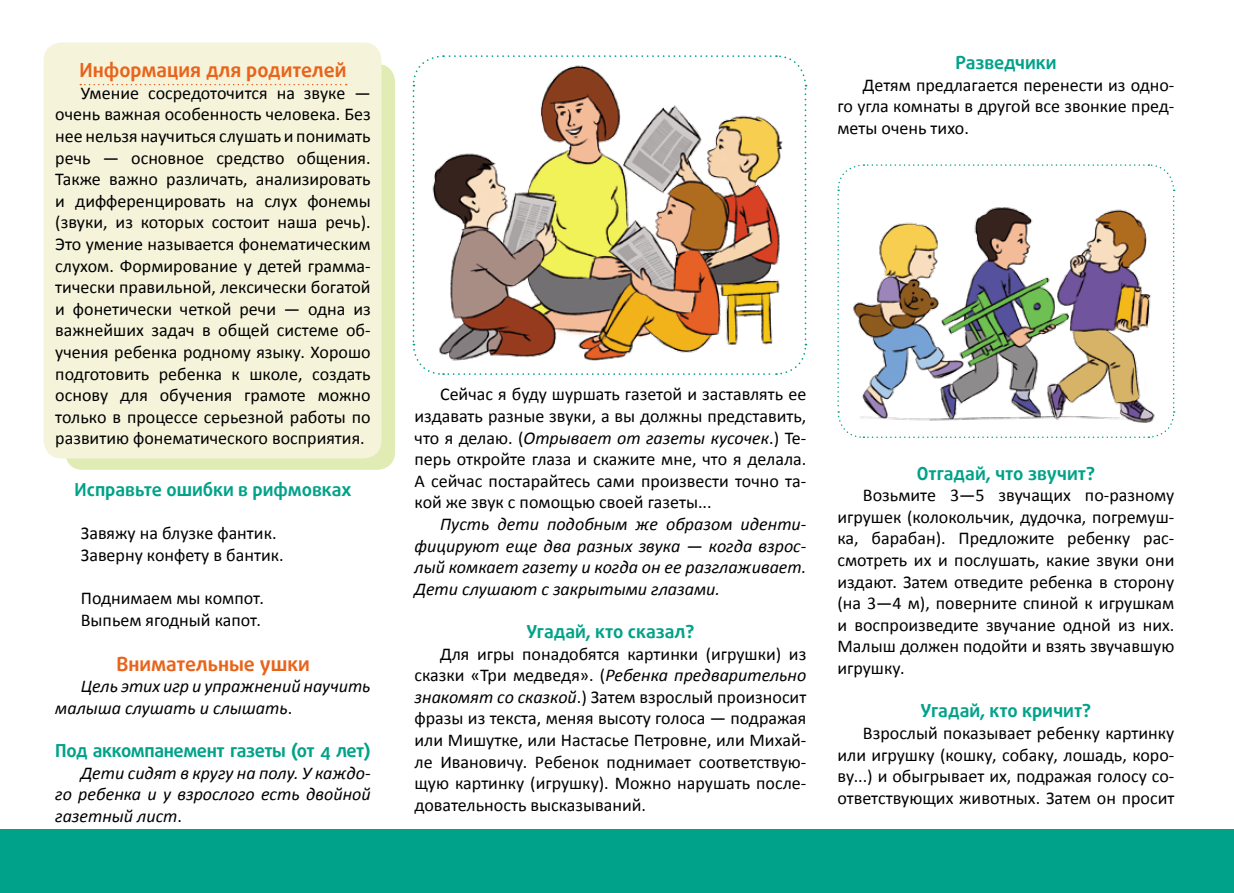
<style>
.page{position:relative;width:1234px;height:893px;background:#fff}
.page>*{position:absolute;margin:0;border:0;box-sizing:border-box;transform-origin:0 0}
.t1{font:700 19.5px "Daxline Cyr";color:#e8641b}
.t2{font:18px/21.6px "Calibri";color:#000;text-align:justify}
.t3{font:italic 18px/21.6px "Calibri";color:#000;text-align:justify}
.t4{font:700 18px "Daxline Cyr";color:#00a289}
.t5{font:700 18px "Daxline Cyr";letter-spacing:-.02em;color:#00a289}
.s1{font-style:normal}
.s2{font-style:italic}
</style>
<div class="page">
<div style="left:0;top:829px;width:1233px;height:64px;background:#00a289"></div>
<div style="left:65px;top:64px;width:330px;height:406px;background:#e0ecb3;border-radius:18px"></div>
<div style="left:44px;top:43px;width:337px;height:415px;background:#f6f3db;border-radius:18px"></div>
<svg style="left:80px;top:84px;width:267px;height:1px"></svg>
<svg style="left:412px;top:55px;width:395px;height:320px"></svg>
<svg style="left:837px;top:164px;width:337px;height:274px"></svg>
<p class="t1" style="left:79px;top:59px;width:268px">Информация для родителей</p>
<p class="t2" style="left:55px;top:82px;width:317px;text-indent:26px">Умение сосредоточится на звуке — очень важная особенность человека. Без нее нельзя научиться слушать и понимать речь — основное средство общения.<br>Также важно различать, анализировать и дифференцировать на слух фонемы (звуки, из которых состоит наша речь).<br>Это умение называется фонематическим слухом. Формирование у детей грамма&shy;тически правильной, лексически богатой и фонетически четкой речи — одна из важнейших задач в общей системе об&shy;учения ребенка родному языку. Хорошо подготовить ребенка к школе, создать основу для обучения грамоте можно только в процессе серьезной работы по развитию фонематического восприятия.</p>
<p class="t4" style="left:75px;top:479px;width:278px">Исправьте ошибки в рифмовках</p>
<p class="t2" style="left:81px;top:522px;width:204px">Завяжу на блузке фантик.<br>Заверну конфету в бантик.</p>
<p class="t2" style="left:81px;top:587px;width:184px">Поднимаем мы компот.<br>Выпьем ягодный капот.</p>
<p class="t1" style="left:116px;top:652px;width:195px">Внимательные ушки</p>
<p class="t3" style="left:55px;top:675px;width:317px;text-indent:26px">Цель этих игр и упражнений научить малыша слушать и слышать<span class="s1">.</span></p>
<p class="t5" style="left:55px;top:740px;width:317px">Под аккомпанемент газеты (от 4 лет)</p>
<p class="t3" style="left:55px;top:761px;width:317px;text-indent:26px">Дети сидят в кругу на полу. У каждо&shy;го ребенка и у взрослого есть двойной газетный лист<span class="s1">.</span></p>
<p class="t4" style="left:955px;top:52px;width:103px">Разведчики</p>
<p class="t2" style="left:837px;top:74px;width:338px;text-indent:26px">Детям предлагается перенести из одно&shy;го угла комнаты в другой все звонкие пред&shy;меты очень тихо.</p>
<p class="t2" style="left:414px;top:384px;width:393px;text-indent:26px">Сейчас я буду шуршать газетой и заставлять ее издавать разные звуки, а вы должны представить, что я делаю. (<span class="s2">Отрывает от газеты кусочек</span>.) Те&shy;перь откройте глаза и скажите мне, что я делала.<br>А сейчас постарайтесь сами произвести точно та&shy;кой же звук с помощью своей газеты...</p>
<p class="t3" style="left:414px;top:513px;width:393px;text-indent:26px">Пусть дети подобным же образом иденти&shy;фицируют еще два разных звука — когда взрос&shy;лый комкает газету и когда он ее разглаживает.<br>Дети слушают с закрытыми глазами.</p>
<p class="t4" style="left:526px;top:621px;width:170px">Угадай, кто сказал?</p>
<p class="t2" style="left:414px;top:643px;width:393px;text-indent:26px">Для игры понадобятся картинки (игрушки) из сказки «Три медведя». (<span class="s2">Ребенка предварительно знакомят со сказкой</span>.) Затем взрослый произносит фразы из текста, меняя высоту голоса — подражая или Мишутке, или Настасье Петровне, или Михай&shy;ле Ивановичу. Ребенок поднимает соответствую&shy;щую картинку (игрушку). Можно нарушать после&shy;довательность высказываний.</p>
<p class="t4" style="left:916px;top:463px;width:180px">Отгадай, что звучит?</p>
<p class="t2" style="left:837px;top:485px;width:338px;text-indent:26px">Возьмите 3—5 звучащих по-разному игрушек (колокольчик, дудочка, погремуш&shy;ка, барабан). Предложите ребенку рас&shy;смотреть их и послушать, какие звуки они издают. Затем отведите ребенка в сторону (на 3—4 м), поверните спиной к игрушкам и воспроизведите звучание одной из них.<br>Малыш должен подойти и взять звучавшую игрушку.</p>
<p class="t4" style="left:920px;top:700px;width:172px">Угадай, кто кричит?</p>
<p class="t2" style="left:837px;top:722px;width:338px;text-indent:26px">Взрослый показывает ребенку картинку или игрушку (кошку, собаку, лошадь, коро&shy;ву...) и обыгрывает их, подражая голосу со&shy;ответствующих животных. Затем он просит</p>
</div>
